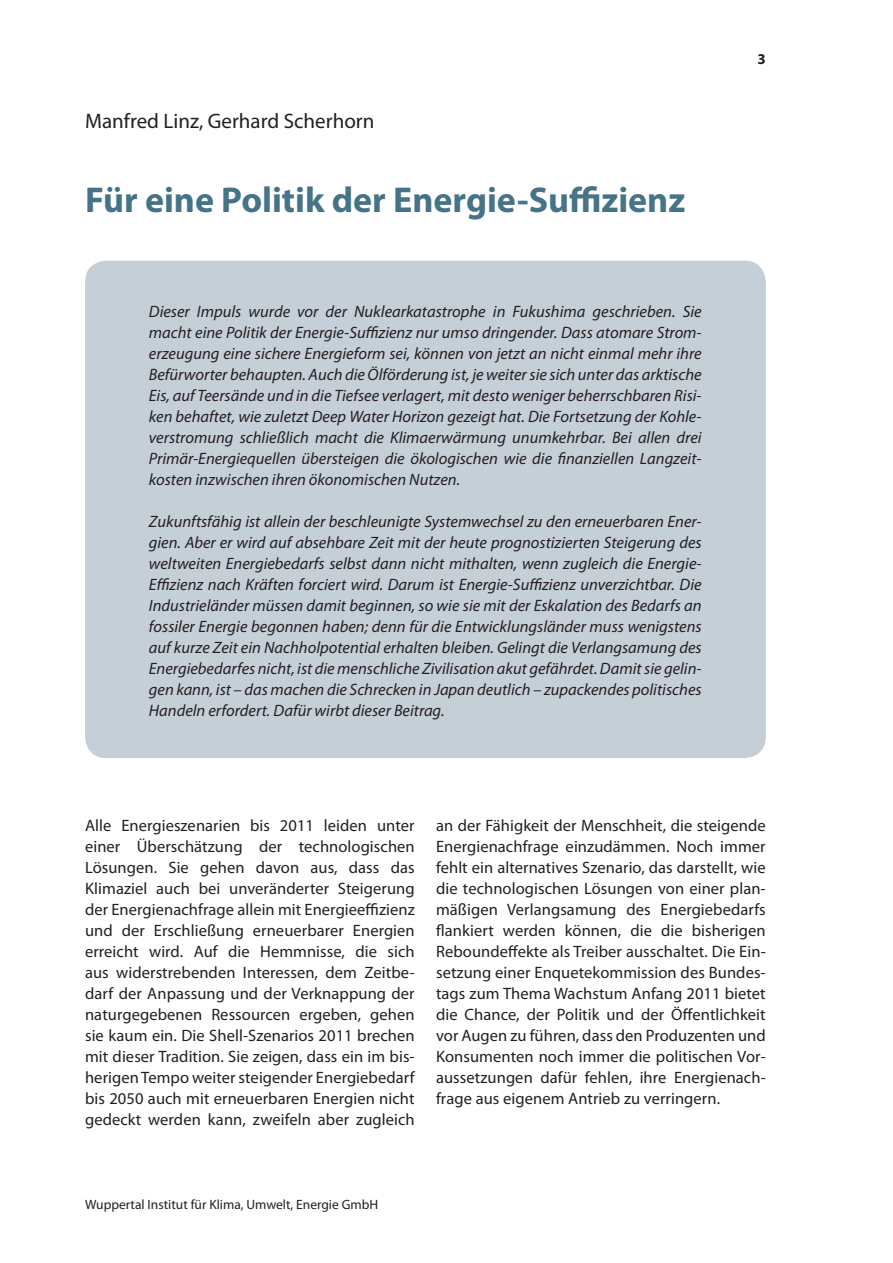
<style>
.page{position:relative;width:893px;height:1263px;background:#fff}
.page>*{position:absolute;margin:0;border:0;box-sizing:border-box;transform-origin:0 0}
.t1{font:700 36px "Myriad Pro";color:#457387}
.t2{font:21px "Myriad Pro";color:#231f20}
.t3{font:italic 16.5px/21px "Myriad Pro";color:#231f20;text-align:justify}
.t4{font:16.5px/21px "Myriad Pro";letter-spacing:.005em;color:#231f20;text-align:justify}
.t5{font:700 15px "Myriad Pro";color:#231f20}
.t6{font:13.5px "Myriad Pro";color:#231f20}
</style>
<div class="page">
<div style="left:85px;top:261px;width:680px;height:497px;background:#c5cfd8;border-radius:21px"></div>
<p class="t2" style="left:85px;top:112px;width:291px">Manfred Linz, Gerhard Scherhorn</p>
<h1 class="t1" style="left:85px;top:186px;width:601px">Für eine Politik der Energie-Suffizienz</h1>
<p class="t3" style="left:149px;top:302px;width:554px">Dieser Impuls wurde vor der Nuklearkatastrophe in Fukushima geschrieben. Sie macht eine Politik der Energie-Suffizienz nur umso dringender. Dass atomare Strom&shy;erzeugung eine sichere Energieform sei, können von jetzt an nicht einmal mehr ihre Befürworter behaupten. Auch die Ölförderung ist, je weiter sie sich unter das ark tische Eis, auf Teer sände und in die Tiefsee verl agert, mit desto weniger beherrschbaren Risi&shy;ken behaftet, wie zuletzt Deep Water Horizon gezeigt hat. Die Fortsetzung der Kohle&shy;verstromung schließlich macht die Klimaerwärmung unumkehrbar. Bei allen drei Primär-Energiequellen übersteigen die ökologischen wie die finanziellen Langzeit&shy;kosten inzwischen ihren ökonomischen Nutzen.</p>
<p class="t3" style="left:149px;top:512px;width:554px">Zukunftsfähig ist allein der beschleunigte Systemwechsel zu den erneuerbaren Ener&shy;gien. Aber er wird auf absehbare Zeit mit der heute prognostizierten Steigerung des weltweiten Energiebedarfs selbst dann nicht mithalten, wenn zugleich die Energie-Effizienz nach Kräften forciert wird. Darum ist Energie-Suffizienz unverzichtbar. Die Industrieländer müssen damit beginnen, so wie sie mit der Eskalation des Bedarfs an fossiler Energie begonnen haben; denn für die Entwicklungsländer muss wenigstens auf kurze Zeit ein Nachholpotential erhalten bleiben. Gelingt die Verlangsamung des Energiebedarfes nicht, ist die menschliche Zivilisation akut gefährdet. Damit sie gelin&shy;gen kann, ist – das machen die Schrecken in Japan deutlich – zupackendes politisches Handeln erfordert. Dafür wirbt dieser Beitrag.</p>
<p class="t5" style="left:757px;top:54px;width:10px">3</p>
<p class="t4" style="left:85px;top:816px;width:331px">Alle Energieszenarien bis 2011 leiden unter einer Überschätzung der technologischen Lösungen. Sie gehen davon aus, dass das Klimaziel auch bei unveränderter Steigerung der Energienachfrage allein mit Energie effizienz und der Erschließung erneuerbarer Energien erreicht wird. Auf die Hemmnisse, die sich aus widerstrebenden Interessen, dem Zeitbe&shy;darf der Anpassung und der Verknappung der naturgegebenen Ressourcen ergeben, gehen sie kaum ein. Die Shell- Szenarios 2011 brechen mit dieser Tradition. Sie zeigen, dass ein im bis&shy;herigen Tempo weiter steigender Energiebedarf bis 2050 auch mit erneuerbaren Energien nicht gedeckt werden kann, zweifeln aber zugleich</p>
<p class="t4" style="left:436px;top:816px;width:331px">an der Fähigkeit der Menschheit, die steigende Energienachfrage einzudämmen. Noch immer fehlt ein alternatives Szenario, das darstellt, wie die technologischen Lösungen von einer plan&shy;mäßigen Verlangsamung des Energiebedarfs flankiert werden können, die die bisherigen Rebound effekte als Treiber ausschaltet. Die Ein&shy;setzung einer Enquetekommission des Bundes&shy;tags zum Thema Wachstum Anfang 2011 bietet die Chance, der Politik und der Öffentlichkeit vor Augen zu führen, dass den Produzenten und Konsumenten noch immer die politischen Vor&shy;aussetzungen dafür fehlen, ihre Energienach&shy;frage aus eigenem Antrieb zu verringern.</p>
<p class="t6" style="left:85px;top:1199px;width:294px">Wuppertal Institut für Klima, Umwelt, Energie GmbH</p>
</div>
